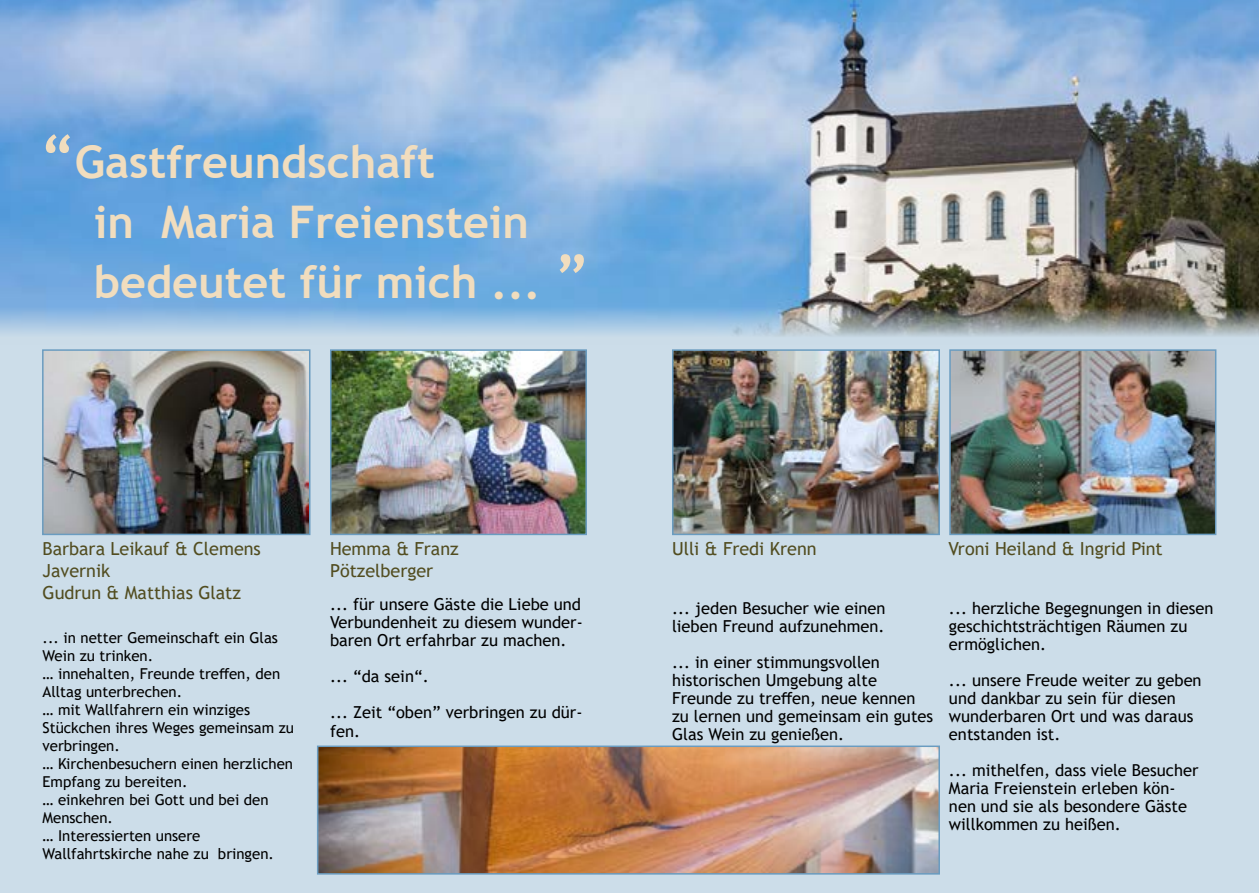
<style>
.page{position:relative;width:1259px;height:893px;background:#ccdde9}
.page>*{position:absolute;margin:0;border:0;box-sizing:border-box;transform-origin:0 0}
.t1{font:700 45px/60px "Trebuchet MS";color:#f1ddbe}
.t2{font:18px/21.6px "Trebuchet MS";color:#524d20}
.t3{font:16.5px/18px "Trebuchet MS";color:#000}
.t4{font:15px/18px "Trebuchet MS";color:#000}
.s1{font-size:60px}
</style>
<div class="page">
<img style="left:0;top:0;width:1259px;height:336px">
<img style="left:45px;top:352px;width:262px;height:180px">
<div style="left:42px;top:349px;width:268px;height:186px;border:2px solid #6a9cc0"></div>
<img style="left:333px;top:352px;width:251px;height:180px">
<div style="left:330px;top:349px;width:257px;height:186px;border:2px solid #6a9cc0"></div>
<img style="left:675px;top:352px;width:262px;height:180px">
<div style="left:672px;top:349px;width:268px;height:186px;border:2px solid #6a9cc0"></div>
<img style="left:952px;top:352px;width:261px;height:180px">
<div style="left:949px;top:349px;width:267px;height:186px;border:2px solid #6a9cc0"></div>
<img style="left:320px;top:748px;width:617px;height:124px">
<div style="left:317px;top:745px;width:623px;height:130px;border:2px solid #6a9cc0"></div>
<h1 class="t1" style="left:94px;top:132px;width:497px;text-indent:-54px"><span class="s1">“</span>Gastfreundschaft<br>in Maria Freienstein bedeutet für mich ... <span class="s1">”</span></h1>
<p class="t2" style="left:43px;top:538px;width:220px">Barbara Leikauf &amp; Clemens<br>Javernik<br>Gudrun &amp; Matthias Glatz</p>
<p class="t2" style="left:330px;top:538px;width:130px">Hemma &amp; Franz<br>Pötzelberger</p>
<p class="t3" style="left:330px;top:595px;width:254px;text-align:justify">... für unsere Gäste die Liebe und Verbundenheit zu diesem wunder&shy;baren Ort erfahrbar zu machen.</p>
<p class="t3" style="left:330px;top:658px;width:254px;line-height:36px">... “da sein“.<br>... Zeit “oben” verbringen zu dür-</p>
<p class="t3" style="left:330px;top:722px;width:32px">fen.</p>
<p class="t4" style="left:43px;top:628px;width:253px">... in netter Gemeinschaft ein Glas<br>Wein zu trinken.<br>… innehalten, Freunde treffen, den<br>Alltag unterbrechen.<br>… mit Wallfahrern ein winziges<br>Stückchen ihres Weges gemeinsam zu verbringen.<br>… Kirchenbesuchern einen herzlichen<br>Empfang zu bereiten.<br>… einkehren bei Gott und bei den<br>Menschen.<br>… Interessierten unsere<br>Wallfahrtskirche nahe zu bringen.</p>
<p class="t2" style="left:672px;top:538px;width:146px">Ulli &amp; Fredi Krenn</p>
<p class="t2" style="left:948px;top:538px;width:216px">Vroni Heiland &amp; Ingrid Pint</p>
<p class="t3" style="left:672px;top:599px;width:215px">... jeden Besucher wie einen lieben Freund aufzunehmen.</p>
<p class="t3" style="left:672px;top:653px;width:263px">... in einer stimmungsvollen historischen Umgebung alte<br>Freunde zu treffen, neue kennen zu lernen und gemeinsam ein gutes<br>Glas Wein zu genießen.</p>
<p class="t3" style="left:949px;top:599px;width:266px">... herzliche Begegnungen in diesen geschichtsträchtigen Räumen zu ermöglichen.</p>
<p class="t3" style="left:949px;top:671px;width:254px">... unsere Freude weiter zu geben und dankbar zu sein für diesen wunderbaren Ort und was daraus entstanden ist.</p>
<p class="t3" style="left:949px;top:761px;width:251px">... mithelfen, dass viele Besucher<br>Maria Freienstein erleben kön&shy;nen und sie als besondere Gäste willkommen zu heißen.</p>
</div>
